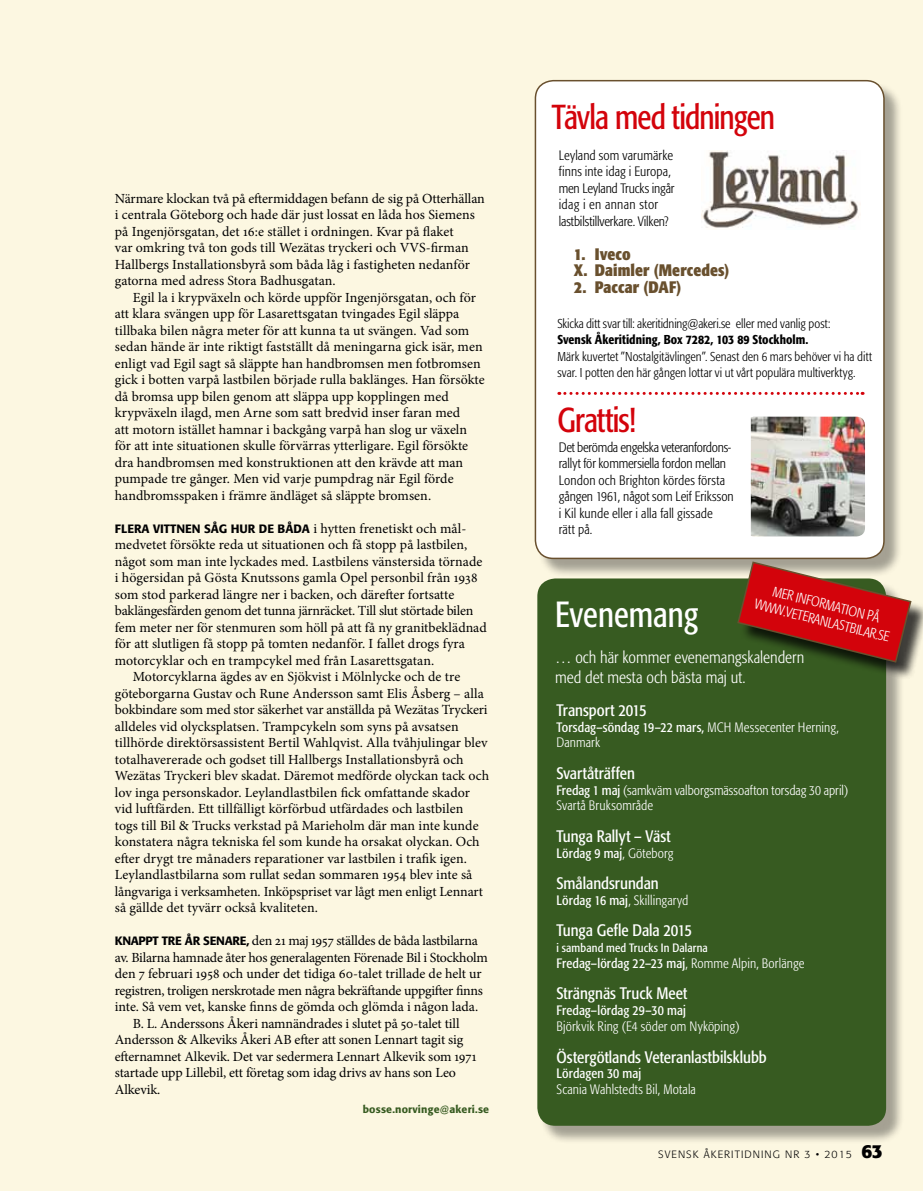
<style>
.page{position:relative;width:923px;height:1191px;background:#fcf7e1}
.page>*{position:absolute;margin:0;border:0;box-sizing:border-box;transform-origin:0 0}
.t1{font:36px "Formata OT Condenced";color:#fff;scale:.93 1}
.t2{font:34.2px "Formata OT Condenced";letter-spacing:-.025em;color:#d3030b;scale:.93 1}
.t3{font:16.5px "Formata OT Condenced";color:#fff}
.t4{font:300 16.5px/19.5px "Formata OT Condenced";color:#fff}
.t5{font:700 16.5px/16.5px "Formata OT Condenced";letter-spacing:.005em;color:#69502e}
.t6{font:13.95px/16.5px "Minion Pro";color:#000001}
.t7{font:13.95px "Minion Pro";letter-spacing:-.02em;color:#000001}
.t8{font:13.95px "Minion Pro";letter-spacing:-.025em;color:#000001}
.t9{font:300 13.95px "Formata OT Condenced";color:#fff}
.t10{font:300 13.5px/16.5px "Formata OT Condenced";letter-spacing:-.01em;color:#000001}
.t11{font:300 13.5px/15.8px "Formata OT Condenced";letter-spacing:.005em;color:#fff}
.t12{font:13.5px "Formata OT Condenced";letter-spacing:.005em;color:#fff}
.t13{font:300 12.75px/16.5px "Formata OT Condenced";color:#000001}
.t14{font:500 12.75px "Formata OT Condenced";letter-spacing:.005em;color:#000001}
.t15{font:500 12px "Formata OT";color:#000001}
.t16{font:12px "Formata OT Condenced";letter-spacing:.01em;color:#fff}
.t17{font:300 10.5px "Formata OT";letter-spacing:.1em;color:#000001}
.t18{font:500 10.5px "Formata OT";letter-spacing:.02em;color:#375b21}
.s1{font-family:"Minion Pro";font-weight:400;font-size:13.95px}
.s2{font-family:"Formata OT";font-weight:500;font-size:12px}
.s3{font-weight:300}
.s4{font-weight:400}
.s5{font-weight:700;font-size:18.75px}
</style>
<div class="page">
<div style="left:539px;top:581px;width:365px;height:563px;background:#000001;opacity:.35"></div>
<div style="left:537px;top:578px;width:349px;height:547px;background:#375b21;border-radius:18px"></div>
<div style="left:537px;top:82px;width:366px;height:496px;background:#000001;opacity:.35"></div>
<div style="left:535px;top:81px;width:349px;height:477px;background:#fff;border-radius:18px"></div>
<div style="left:534px;top:80px;width:350px;height:479px;border:2px solid #69502e;border-radius:18px"></div>
<svg style="left:559px;top:392px;width:304px;height:3px"></svg>
<img style="left:751px;top:417px;width:114px;height:119px">
<div style="left:739px;top:564px;width:184px;height:115px;background:#000001;opacity:.75"></div>
<img style="left:701px;top:150px;width:158px;height:78px">
<svg style="left:736px;top:560px;width:176px;height:103px"></svg>
<p class="t6" style="left:115px;top:190px;width:371px">Närmare klockan två på eftermiddagen befann de sig på Otterhällan i centrala Göteborg och hade där just lossat en låda hos Siemens på Ingenjörsgatan, det 16:e stället i ordningen. Kvar på flaket<br>var omkring två ton gods till Wezätas tryckeri och VVS-firman Hallbergs Installationsbyrå som båda låg i fastigheten nedanför gatorna med adress Stora Badhusgatan.</p>
<p class="t6" style="left:115px;top:289px;width:371px;text-indent:18px">Egil la i krypväxeln och körde uppför Ingenjörsgatan, och för att klara svängen upp för Lasarettsgatan tvingades Egil släppa tillbaka bilen några meter för att kunna ta ut svängen. Vad som sedan hände är inte riktigt fastställt då meningarna gick isär, men enligt vad Egil sagt så släppte han handbromsen men fotbromsen gick i botten varpå lastbilen började rulla baklänges. Han försökte då bromsa upp bilen genom att släppa upp kopplingen med krypväxeln ilagd, men Arne som satt bredvid inser faran med<br>att motorn istället hamnar i backgång varpå han slog ur växeln för att inte situationen skulle förvärras ytterligare. Egil försökte dra handbromsen med konstruktionen att den krävde att man pumpade tre gånger. Men vid varje pumpdrag när Egil förde handbromsspaken i främre ändläget så släppte bromsen.</p>
<p class="t15" style="left:115px;top:521px;width:353px">FLERA VITTNEN SÅG HUR DE BÅDA <span class="s1">i hytten frenetiskt och mål-</span></p>
<p class="t6" style="left:115px;top:536px;width:354px">medvetet försökte reda ut situationen och få stopp på lastbilen,</p>
<p class="t6" style="left:115px;top:553px;width:369px">något som man inte lyckades med. Lastbilens vänstersida törnade</p>
<p class="t6" style="left:115px;top:569px;width:364px">i högersidan på Gösta Knutssons gamla Opel personbil från 1938</p>
<p class="t6" style="left:115px;top:586px;width:341px">som stod parkerad längre ner i backen, och därefter fortsatte</p>
<p class="t7" style="left:115px;top:601px;width:360px">baklängesfärden genom det tunna järnräcket. Till slut störtade bilen</p>
<p class="t6" style="left:115px;top:619px;width:373px">fem meter ner för stenmuren som höll på att få ny granitbeklädnad</p>
<p class="t6" style="left:115px;top:635px;width:352px">för att slutligen få stopp på tomten nedanför. I fallet drogs fyra</p>
<p class="t6" style="left:115px;top:652px;width:321px">motorcyklar och en trampcykel med från Lasarettsgatan.</p>
<p class="t6" style="left:133px;top:668px;width:329px">Motorcyklarna ägdes av en Sjökvist i Mölnlycke och de tre</p>
<p class="t6" style="left:115px;top:685px;width:370px">göteborgarna Gustav och Rune Andersson samt Elis Åsberg – alla</p>
<p class="t6" style="left:115px;top:701px;width:374px">bokbindare som med stor säkerhet var anställda på Wezätas Tryckeri</p>
<p class="t6" style="left:115px;top:718px;width:345px">alldeles vid olycksplatsen. Trampcykeln som syns på avsatsen</p>
<p class="t6" style="left:115px;top:734px;width:374px">tillhörde direktörsassistent Bertil Wahlqvist. Alla tvåhjulingar blev</p>
<p class="t6" style="left:115px;top:751px;width:350px">totalhavererade och godset till Hallbergs Installationsbyrå och</p>
<p class="t6" style="left:115px;top:767px;width:376px">Wezätas Tryckeri blev skadat. Däremot medförde olyckan tack och</p>
<p class="t6" style="left:115px;top:784px;width:357px">lov inga personskador. Leylandlastbilen fick omfattande skador</p>
<p class="t6" style="left:115px;top:800px;width:350px">vid luftfärden. Ett tillfälligt körförbud utfärdades och lastbilen</p>
<p class="t6" style="left:115px;top:817px;width:365px">togs till Bil &amp; Trucks verkstad på Marieholm där man inte kunde</p>
<p class="t6" style="left:115px;top:833px;width:366px">konstatera några tekniska fel som kunde ha orsakat olyckan. Och</p>
<p class="t6" style="left:115px;top:850px;width:353px">efter drygt tre månaders reparationer var lastbilen i trafik igen.</p>
<p class="t6" style="left:115px;top:866px;width:359px">Leylandlastbilarna som rullat sedan sommaren 1954 blev inte så</p>
<p class="t6" style="left:115px;top:883px;width:370px">långvariga i verksamheten. Inköpspriset var lågt men enligt Lennart</p>
<p class="t6" style="left:115px;top:899px;width:205px">så gällde det tyvärr också kvaliteten.</p>
<p class="t7" style="left:115px;top:931px;width:364px"><span class="s2">KNAPPT TRE ÅR SENARE,</span> den 21 maj 1957 ställdes de båda lastbilarna</p>
<p class="t8" style="left:115px;top:948px;width:374px">av. Bilarna hamnade åter hos generalagenten Förenade Bil i Stockholm</p>
<p class="t6" style="left:115px;top:965px;width:368px">den 7 februari 1958 och under det tidiga 60-talet trillade de helt ur</p>
<p class="t7" style="left:115px;top:981px;width:369px">registren, troligen nerskrotade men några bekräftande uppgifter finns</p>
<p class="t6" style="left:115px;top:998px;width:365px">inte. Så vem vet, kanske finns de gömda och glömda i någon lada.</p>
<p class="t6" style="left:133px;top:1015px;width:328px">B. L. Anderssons Åkeri namnändrades i slutet på 50-talet till</p>
<p class="t6" style="left:115px;top:1031px;width:350px">Andersson &amp; Alkeviks Åkeri AB efter att sonen Lennart tagit sig</p>
<p class="t6" style="left:115px;top:1048px;width:363px">efternamnet Alkevik. Det var sedermera Lennart Alkevik som 1971</p>
<p class="t6" style="left:115px;top:1064px;width:343px">startade upp Lillebil, ett företag som idag drivs av hans son Leo</p>
<p class="t6" style="left:115px;top:1081px;width:47px">Alkevik.</p>
<p class="t18" style="left:363px;top:1103px;width:128px">BOSSE.NORVINGE@AKERI.SE</p>
<h2 class="t2" style="left:552px;top:97px;width:242px">Tävla med tidningen</h2>
<p class="t10" style="left:559px;top:147px;width:117px">Leyland som varumärke finns inte idag i Europa, men Leyland Trucks ingår idag i en annan stor lastbilstillverkare. Vilken?</p>
<p class="t5" style="left:574px;top:245px;width:157px">1. Iveco<br>X. Daimler (Mercedes)</p>
<p class="t5" style="left:574px;top:278px;width:109px">2. Paccar (DAF)</p>
<p class="t13" style="left:557px;top:315px;width:275px">Skicka ditt svar till: akeritidning@akeri.se eller med vanlig post:</p>
<p class="t14" style="left:557px;top:332px;width:252px">Svensk Åkeritidning, Box 7282, 103 89 Stockholm.</p>
<p class="t13" style="left:557px;top:348px;width:316px">Märk kuvertet ”Nostalgitävlingen”. Senast den 6 mars behöver vi ha ditt svar. I potten den här gången lottar vi ut vårt populära multiverktyg.</p>
<h2 class="t2" style="left:557px;top:400px;width:86px">Grattis!</h2>
<p class="t10" style="left:559px;top:439px;width:176px">Det berömda engelska veteranfordons&shy;rallyt för kommersiella fordon mellan<br>London och Brighton kördes första gången 1961, något som Leif Eriksson i Kil kunde eller i alla fall gissade<br>rätt på.</p>
<p class="t9" style="left:775px;top:583px;width:111px;rotate:14deg">Mer information på</p>
<h1 class="t1" style="left:555px;top:593px;width:156px">Evenemang</h1>
<p class="t4" style="left:555px;top:648px;width:251px">… och här kommer evenemangskalendern med det mesta och bästa maj ut.</p>
<p class="t9" style="left:786px;top:603px;width:110px;rotate:14deg">.veteranla stbila r.se</p>
<p class="t3" style="left:556px;top:700px;width:92px">Transport 2015</p>
<p class="t12" style="left:556px;top:719px;width:160px">Torsdag–söndag 19–22 mars, <span class="s3">MCH</span></p>
<p class="t11" style="left:734px;top:719px;width:106px">Messecenter Herning,</p>
<p class="t11" style="left:556px;top:735px;width:45px">Danmark</p>
<p class="t3" style="left:556px;top:763px;width:80px">Svartåträffen</p>
<p class="t11" style="left:556px;top:782px;width:293px"><span class="s4">Fredag 1 maj</span> (samkväm valborgsmässoafton torsdag 30 april)<br>Svartå Bruksområde</p>
<p class="t3" style="left:556px;top:826px;width:116px">Tunga Rallyt – Väst</p>
<p class="t12" style="left:556px;top:845px;width:119px">Lördag 9 maj<span class="s3">, Göteborg</span></p>
<p class="t3" style="left:556px;top:873px;width:104px">Smålandsrundan</p>
<p class="t11" style="left:556px;top:892px;width:133px"><span class="s4">Lördag 16 maj</span>, Skillingaryd</p>
<p class="t3" style="left:556px;top:921px;width:137px">Tunga Gefle Dala 2015</p>
<p class="t16" style="left:556px;top:941px;width:153px">i samband med Trucks In Dalarna</p>
<p class="t12" style="left:556px;top:955px;width:249px">Fredag–lördag 22–23 maj<span class="s3">, Romme Alpin, Borlänge</span></p>
<p class="t3" style="left:556px;top:984px;width:132px">Strängnäs Truck Meet</p>
<p class="t12" style="left:556px;top:1002px;width:131px">Fredag–lördag 29–30 maj</p>
<p class="t11" style="left:556px;top:1018px;width:185px">Björkvik Ring (E4 söder om Nyköping)</p>
<p class="t3" style="left:556px;top:1047px;width:212px">Östergötlands Veteranlastbilsklubb</p>
<p class="t12" style="left:556px;top:1065px;width:86px">Lördagen 30 maj</p>
<p class="t11" style="left:556px;top:1081px;width:141px">Scania Wahlstedts Bil, Motala</p>
<p class="t17" style="left:658px;top:1147px;width:226px">SVENSK ÅKERITIDNING NR 3 • 2015 <span class="s5">63</span></p>
</div>
